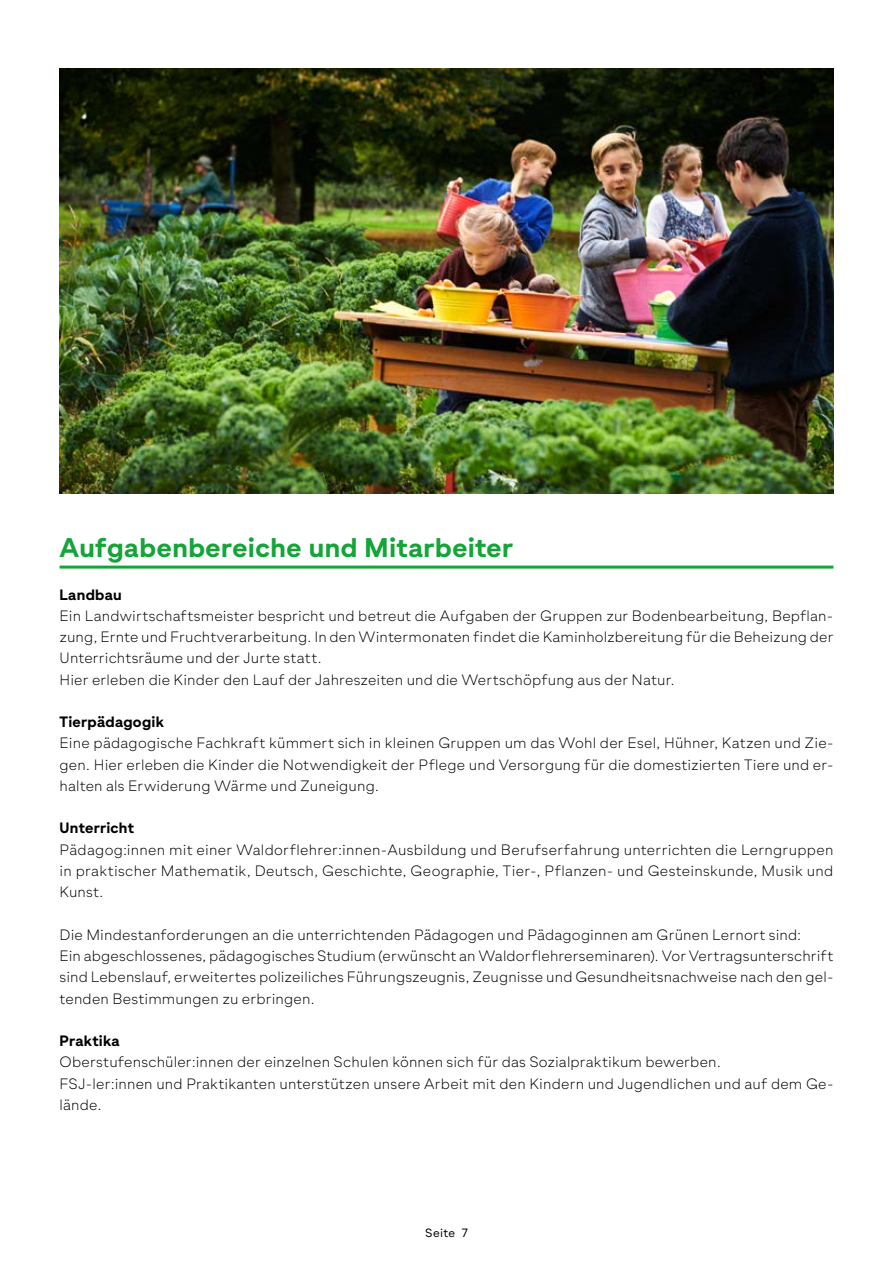
<style>
.page{position:relative;width:893px;height:1263px;background:#fff}
.page>*{position:absolute;margin:0;border:0;box-sizing:border-box;transform-origin:0 0}
.t1{font:700 27px "Gramatika";letter-spacing:.02em;color:#13a538}
.t2{font:300 15px/21.3px "Gramatika";letter-spacing:.01em;color:#000}
.t3{font:700 15px "Gramatika";letter-spacing:.015em;color:#000}
.t4{font:12px "Gramatika";letter-spacing:.025em;color:#000}
</style>
<div class="page">
<hr style="left:60px;top:566px;width:773px;height:3px;background:#13a538">
<img style="left:60px;top:68px;width:773px;height:425px">
<h1 class="t1" style="left:60px;top:528px;width:455px">Aufgabenbereiche und Mitarbeiter</h1>
<p class="t3" style="left:60px;top:583px;width:64px">Landbau</p>
<p class="t2" style="left:60px;top:605px;width:775px">Ein Landwirtschaftsmeister bespricht und betreut die Aufgaben der Gruppen zur Bodenbearbeitung, Bepflan&shy;zung, Ernte und Fruchtverarbeitung. In den Wintermonaten findet die Kaminholzbereitung für die Beheizung der Unterrichtsräume und der Jurte statt.<br>Hier erleben die Kinder den Lauf der Jahreszeiten und die Wertschöpfung aus der Natur.</p>
<p class="t3" style="left:60px;top:711px;width:106px">Tierpädagogik</p>
<p class="t2" style="left:60px;top:733px;width:775px;text-align:justify">Eine pädagogische Fachkraft kümmert sich in kleinen Gruppen um das Wohl der Esel, Hühner, Katzen und Zie&shy;gen. Hier erleben die Kinder die Notwendigkeit der Pflege und Versorgung für die domestizierten Tiere und er&shy;halten als Erwiderung Wärme und Zuneigung.</p>
<p class="t3" style="left:60px;top:817px;width:76px">Unterricht</p>
<p class="t2" style="left:60px;top:839px;width:775px;text-align:justify">Pädagog:innen mit einer Waldorflehrer:innen-Ausbildung und Berufserfahrung unterrichten die Lerngruppen in praktischer Mathematik, Deutsch, Geschichte, Geographie, Tier-, Pflanzen- und Gesteinskunde, Musik und Kunst.</p>
<p class="t2" style="left:60px;top:924px;width:775px">Die Mindestanforderungen an die unterrichtenden Pädagogen und Pädagoginnen am Grünen Lernort sind:<br>Ein abgeschlossenes, pädagogisches Studium (erwünscht an Waldorflehrerseminaren). Vor Vertragsunterschrift sind Lebenslauf, erweitertes polizeiliches Führungszeugnis, Zeugnisse und Gesundheitsnachweise nach den gel&shy;tenden Bestimmungen zu erbringen.</p>
<p class="t3" style="left:60px;top:1030px;width:62px">Praktika</p>
<p class="t2" style="left:60px;top:1051px;width:775px">Oberstufenschüler:innen der einzelnen Schulen können sich für das Sozialpraktikum bewerben.<br>FSJ-ler:innen und Praktikanten unterstützen unsere Arbeit mit den Kindern und Jugendlichen und auf dem Ge&shy;lände.</p>
<p class="t4" style="left:425px;top:1224px;width:44px">Seite 7</p>
</div>
